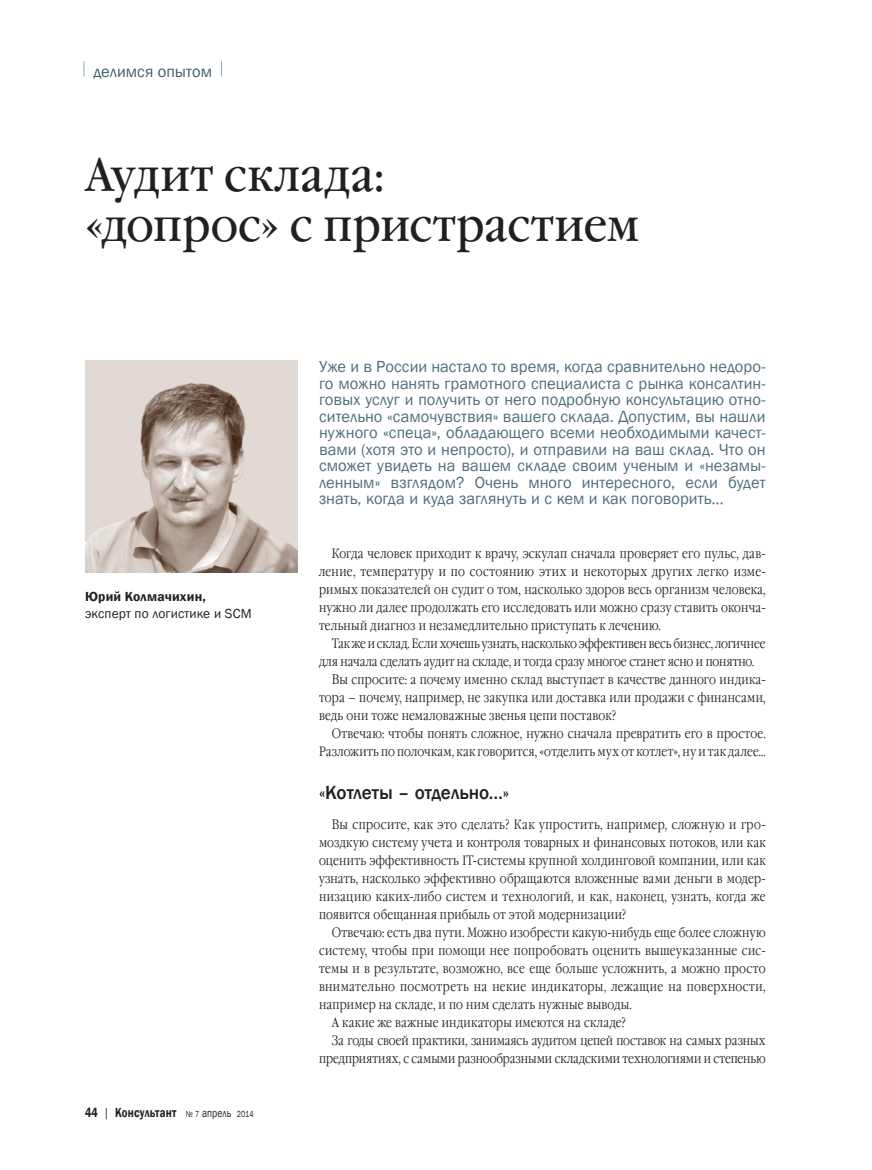
<style>
.page{position:relative;width:872px;height:1170px;background:#fff}
.page>*{position:absolute;margin:0;border:0;box-sizing:border-box;transform-origin:0 0}
.t1{font:46.5px/49.5px "Garamond Book C";letter-spacing:.005em;color:#231f20;scale:.9 1}
.t2{font:500 19.5px "Franklin Gothic";color:#231f20}
.t3{font:16.5px/16.5px "Franklin Gothic";color:#506e7c;text-align:justify}
.t4{font:16.5px "Franklin Gothic";color:#405f6e}
.t5{font:13.5px/18px "Garamond Narrow Light ITC";letter-spacing:.015em;color:#231f20;text-align:justify}
.t6{font:13.5px "Garamond Narrow Light ITC";letter-spacing:-.005em;color:#231f20}
.t7{font:13.5px "Garamond Narrow Light ITC";letter-spacing:.035em;color:#231f20}
.t8{font:600 13.5px "Franklin Gothic";letter-spacing:.015em;color:#231f20;scale:.8 1}
.t9{font:13.5px "Franklin Gothic";letter-spacing:.01em;color:#231f20}
.t10{font:600 13.5px "Franklin Gothic";letter-spacing:.015em;color:#231f20}
.s1{font-weight:400}
.s2{font-weight:400;font-size:9px}
.s3{font-weight:400;font-size:12px}
</style>
<div class="page">
<svg style="left:84px;top:61px;width:1px;height:16px"></svg>
<svg style="left:221px;top:61px;width:1px;height:16px"></svg>
<img style="left:85px;top:360px;width:213px;height:213px">
<p class="t4" style="left:93px;top:61px;width:120px">делимся опытом</p>
<h1 class="t1" style="left:85px;top:152px;width:617px">Аудит склада:<br>«допрос» с пристрастием</h1>
<p class="t10" style="left:85px;top:588px;width:122px">Юрий Колмачихин,</p>
<p class="t9" style="left:85px;top:604px;width:168px">эксперт по логистике и SCM</p>
<p class="t8" style="left:85px;top:1103px;width:212px">44 <span class="s1">|</span> Консультант <span class="s2">№ 7</span> <span class="s3">апрель</span> <span class="s2">2014</span></p>
<p class="t3" style="left:319px;top:359px;width:448px">Уже и в России настало то время, когда сравнительно недоро&shy;го можно нанять грамотного специалиста с рынка консалтин&shy;говых услуг и получить от него подробную консультацию отно&shy;сительно «самочувствия» вашего склада. Допустим, вы нашли нужного «спеца», обладающего всеми необходимыми качест&shy;вами (хотя это и непросто), и отправили на ваш склад. Что он сможет увидеть на вашем складе своим ученым и «незамы&shy;ленным» взглядом? Очень много интересного, если будет знать, когда и куда заглянуть и с кем и как поговорить…</p>
<p class="t5" style="left:319px;top:544px;width:448px;text-indent:13px">Когда человек приходит к врачу, эскулап сначала проверяет его пульс, дав‑ ление, температуру и по состоянию этих и некоторых других легко изме‑ римых показателей он судит о том, насколько здоров весь организм человека, нужно ли далее продолжать его исследовать или можно сразу ставить оконча‑ тельный диагноз и незамедлительно приступать к лечению.</p>
<p class="t6" style="left:332px;top:635px;width:435px">Так же и склад. Если хочешь узнать, насколько эффективен весь бизнес, логичнее</p>
<p class="t5" style="left:319px;top:652px;width:437px">для начала сделать аудит на складе, и тогда сразу многое станет ясно и понятно.</p>
<p class="t5" style="left:332px;top:670px;width:435px">Вы спросите: а почему именно склад выступает в качестве данного индика‑</p>
<p class="t5" style="left:319px;top:688px;width:448px">тора – почему, например, не закупка или доставка или продажи с финансами,</p>
<p class="t5" style="left:319px;top:706px;width:299px">ведь они тоже немаловажные звенья цепи поставок?</p>
<p class="t5" style="left:332px;top:724px;width:435px">Отвечаю: чтобы понять сложное, нужно сначала превратить его в простое.</p>
<p class="t5" style="left:319px;top:742px;width:448px">Разложить по полочкам, как говорится, «отделить мух от котлет», ну и так далее…</p>
<h2 class="t2" style="left:319px;top:780px;width:192px">«Котлеты – отдельно…»</h2>
<p class="t5" style="left:319px;top:814px;width:448px;text-indent:13px">Вы спросите, как это сделать? Как упростить, например, сложную и гро‑ моздкую систему учета и контроля товарных и финансовых потоков, или как оценить эффективность IT‑системы крупной холдинговой компании, или как узнать, насколько эффективно обращаются вложенные вами деньги в модер‑ низацию каких‑либо систем и технологий, и как, наконец, узнать, когда же появится обещанная прибыль от этой модернизации?</p>
<p class="t5" style="left:332px;top:922px;width:435px">Отвечаю: есть два пути. Можно изобрести какую‑нибудь еще более сложную</p>
<p class="t5" style="left:319px;top:940px;width:448px">систему, чтобы при помощи нее попробовать оценить вышеуказанные сис‑</p>
<p class="t5" style="left:319px;top:958px;width:448px">темы и в результате, возможно, все еще больше усложнить, а можно просто</p>
<p class="t7" style="left:319px;top:977px;width:448px">внимательно посмотреть на некие индикаторы, лежащие на поверхности,</p>
<p class="t5" style="left:319px;top:994px;width:314px">например на складе, и по ним сделать нужные выводы.</p>
<p class="t5" style="left:332px;top:1012px;width:296px">А какие же важные индикаторы имеются на складе?</p>
<p class="t5" style="left:332px;top:1030px;width:435px">За годы своей практики, занимаясь аудитом цепей поставок на самых разных</p>
<p class="t5" style="left:319px;top:1048px;width:448px">предприятиях, с самыми разнообразными складскими технологиями и степенью</p>
</div>
